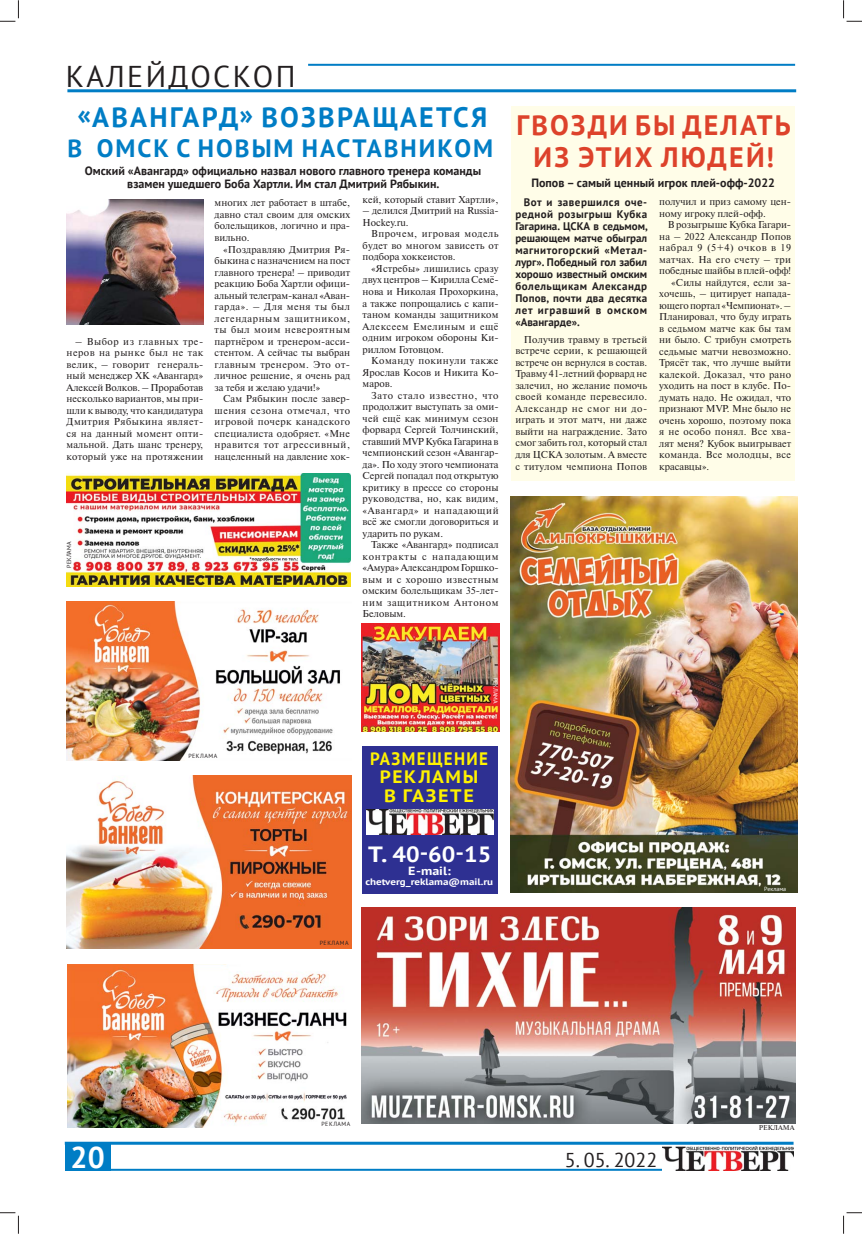
<style>
.page{position:relative;width:862px;height:1234px;background:#fff}
.page>*{position:absolute;margin:0;border:0;box-sizing:border-box;transform-origin:0 0}
.t1{font:30px "PT Sans";letter-spacing:.08em;color:#231f20}
.t2{font:700 30px "PT Sans";color:#fff}
.t3{font:700 28px/32px "PT Sans";letter-spacing:.075em;color:#dd422b;text-align:center}
.t4{font:700 28px "PT Sans";letter-spacing:.08em;color:#007dc5}
.t5{font:700 25px "PT Sans";letter-spacing:.08em;color:#007dc5}
.t6{font:700 22px "PT Sans";color:#fff;scale:1.18 1}
.t7{font:20px "PT Sans";color:#231f20}
.t8{font:700 18px/18.5px "PT Sans";letter-spacing:.08em;color:#fff200;text-align:center;scale:.95 1}
.t9{font:700 12px/13px "PT Sans";color:#231f20;text-align:center}
.t10{font:700 11.8px "PT Sans";color:#fff;scale:1.18 1}
.t11{font:700 11px/12px "PT Sans";letter-spacing:.02em;color:#231f20;text-align:justify}
.t12{font:10px/11.5px "Newton C";color:#231f20;text-align:justify}
.t13{font:10px "Newton C";letter-spacing:.025em;color:#231f20}
.t14{font:10px "Newton C";letter-spacing:.03em;color:#231f20}
.t15{font:10px "Newton C";letter-spacing:.05em;color:#231f20}
.t16{font:700 9.3px "PT Sans";color:#fff;scale:1.18 1}
.t17{font:7px "Newton C";color:#231f20}
.t18{font:6px "PT Sans";letter-spacing:.08em;color:#231f20}
.t19{font:6px "PT Sans";color:#fff}
.t20{font:6px "PT Sans";color:#231f20}
</style>
<div class="page">
<div style="left:362px;top:746px;width:136px;height:147px;background:#2e3092"></div>
<img style="left:366px;top:809px;width:127px;height:25px">
<img style="left:67px;top:964px;width:279px;height:162px">
<img style="left:67px;top:775px;width:284px;height:173px">
<img style="left:67px;top:601px;width:273px;height:159px">
<div style="left:65px;top:1144px;width:46px;height:26px;background:#007dc5"></div>
<hr style="left:100px;top:1168px;width:562px;height:2px;background:#007dc5">
<hr style="left:65px;top:1141px;width:728px;height:3px;background:#007dc5">
<img style="left:663px;top:1146px;width:131px;height:24px">
<img style="left:362px;top:907px;width:433px;height:216px">
<hr style="left:67px;top:89px;width:729px;height:3px;background:#007dc5">
<hr style="left:308px;top:64px;width:487px;height:2px;background:#007dc5">
<img style="left:511px;top:496px;width:286px;height:396px">
<img style="left:67px;top:473px;width:283px;height:113px">
<div style="left:511px;top:106px;width:284px;height:374px;background:#fffde8"></div>
<img style="left:67px;top:199px;width:136px;height:126px">
<img style="left:361px;top:623px;width:138px;height:108px">
<svg style="left:0;top:0;width:19px;height:22px"></svg>
<svg style="left:0;top:1212px;width:19px;height:21px"></svg>
<svg style="left:843px;top:0;width:19px;height:22px"></svg>
<svg style="left:843px;top:1212px;width:19px;height:21px"></svg>
<h1 class="t1" style="left:66px;top:56px;width:231px">КАЛЕЙДОСКОП</h1>
<h2 class="t4" style="left:77px;top:98px;width:411px">«АВАНГАРД» ВОЗВРАЩАЕТСЯ</h2>
<h3 class="t5" style="left:68px;top:131px;width:427px">В ОМСК С НОВЫМ НАСТАВНИКОМ</h3>
<p class="t9" style="left:85px;top:164px;width:398px">Омский «Авангард» официально назвал нового главного тренера команды взамен ушедшего Боба Хартли. Им стал Дмитрий Рябыкин.</p>
<p class="t12" style="left:363px;top:195px;width:137px">кей, который ставит Хартли»,</p>
<p class="t12" style="left:363px;top:206px;width:137px">– делился Дмитрий на Russia-<br>Hockey.ru.</p>
<p class="t12" style="left:363px;top:229px;width:137px;text-indent:9px">Впрочем, игровая модель будет во многом зависеть от подбора хоккеистов.</p>
<p class="t12" style="left:363px;top:264px;width:137px;text-indent:9px">«Ястребы» лишились сразу двух центров – Кирилла Семё&shy;нова и Николая Прохоркина, а также попрощались с капи&shy;таном команды защитником Алексеем Емелиным и ещё одним игроком обороны Ки&shy;риллом Готовцом.</p>
<p class="t12" style="left:363px;top:356px;width:137px;text-indent:9px">Команду покинули также Ярослав Косов и Никита Ко&shy;маров.</p>
<p class="t12" style="left:363px;top:390px;width:137px;text-indent:9px">Зато стало известно, что продолжит выступать за оми&shy;чей ещё как минимум сезон форвард Сергей Толчинский, ставший MVP Кубка Гагарина в чемпионский сезон «Авангар&shy;да». По ходу этого чемпионата Сергей попадал под открытую критику в прессе со стороны руководства, но, как видим, «Авангард» и нападающий всё же смогли договориться и ударить по рукам.</p>
<p class="t12" style="left:363px;top:540px;width:137px;text-indent:9px">Также «Авангард» подписал контракты с нападающим «Амура» Александром Горшко&shy;вым и с хорошо известным омским болельщикам 35-лет&shy;ним защитником Антоном Беловым.</p>
<p class="t12" style="left:215px;top:198px;width:137px">многих лет работает в штабе, давно стал своим для омских болельщиков, логично и пра&shy;вильно.</p>
<p class="t12" style="left:215px;top:244px;width:137px;text-indent:9px">«Поздравляю Дмитрия Ря&shy;быкина с назначением на пост главного тренера! – приводит реакцию Боба Хартли офици&shy;альный телеграм-канал «Аван&shy;гарда». – Для меня ты был легендарным защитником, ты был моим невероятным партнёром и тренером-асси&shy;стентом. А сейчас ты выбран главным тренером. Это от&shy;личное решение, я очень рад за тебя и желаю удачи!»</p>
<p class="t12" style="left:215px;top:394px;width:137px;text-indent:9px">Сам Рябыкин после завер&shy;шения сезона отмечал, что игровой почерк канадского специалиста одобряет. «Мне нравится тот агрессивный, нацеленный на давление хок-</p>
<p class="t12" style="left:67px;top:336px;width:138px;text-indent:9px">– Выбор из главных тре&shy;неров на рынке был не так велик, – говорит генераль&shy;ный менеджер ХК «Авангард» Алексей Волков. – Проработав несколько вариантов, мы при&shy;шли к выводу, что кандидатура Дмитрия Рябыкина являет&shy;ся на данный момент опти&shy;мальной. Дать шанс тренеру, который уже на протяжении</p>
<p class="t20" style="left:65px;top:567px;width:27px;rotate:-90deg">РЕКЛАМА</p>
<h2 class="t3" style="left:516px;top:109px;width:276px">ГВОЗДИ БЫ ДЕЛАТЬ<br>ИЗ ЭТИХ ЛЮДЕЙ!</h2>
<p class="t9" style="left:531px;top:176px;width:245px">Попов – самый ценный игрок плей-офф-2022</p>
<p class="t11" style="left:515px;top:195px;width:134px;text-indent:9px">Вот и завершился оче&shy;редной розыгрыш Кубка Гагарина. ЦСКА в седьмом, решающем матче обыграл магнитогорский «Метал&shy;лург». Победный гол забил хорошо известный омским болельщикам Александр Попов, почти два десятка лет игравший в омском «Авангарде».</p>
<p class="t12" style="left:515px;top:334px;width:133px;text-indent:9px">Получив травму в третьей встрече серии, к решающей встрече он вернулся в состав.<br>Травму 41-летний форвард не залечил, но желание помочь своей команде перевесило.<br>Александр не смог ни до&shy;играть и этот матч, ни даже выйти на награждение. Зато смог забить гол, который стал для ЦСКА золотым. А вместе с титулом чемпиона Попов</p>
<p class="t12" style="left:659px;top:197px;width:133px">получил и приз самому цен&shy;ному игроку плей-офф.</p>
<p class="t12" style="left:668px;top:220px;width:125px">В розыгрыше Кубка Гагари-</p>
<p class="t12" style="left:659px;top:231px;width:133px">на – 2022 Александр Попов</p>
<p class="t15" style="left:659px;top:244px;width:133px">набрал 9 (5+4) очков в 19</p>
<p class="t14" style="left:659px;top:255px;width:133px">матчах. На его счету – три</p>
<p class="t12" style="left:659px;top:266px;width:133px">победные шайбы в плей-офф!</p>
<p class="t12" style="left:671px;top:277px;width:121px">«Силы найдутся, если за-</p>
<p class="t12" style="left:659px;top:289px;width:133px">хочешь, – цитирует напада-</p>
<p class="t12" style="left:659px;top:300px;width:133px">ющего портал «Чемпионат». –</p>
<p class="t12" style="left:659px;top:312px;width:133px">Планировал, что буду играть</p>
<p class="t12" style="left:659px;top:323px;width:133px">в седьмом матче как бы там</p>
<p class="t12" style="left:659px;top:335px;width:133px">ни было. С трибун смотреть</p>
<p class="t12" style="left:659px;top:346px;width:133px">седьмые матчи невозможно.</p>
<p class="t12" style="left:659px;top:358px;width:133px">Трясёт так, что лучше выйти</p>
<p class="t13" style="left:659px;top:370px;width:133px">калекой. Доказал, что рано</p>
<p class="t12" style="left:659px;top:381px;width:133px">уходить на пост в клубе. По-</p>
<p class="t12" style="left:659px;top:392px;width:133px">думать надо. Не ожидал, что</p>
<p class="t12" style="left:659px;top:404px;width:133px">признают MVP. Мне было не</p>
<p class="t12" style="left:659px;top:415px;width:133px">очень хорошо, поэтому пока</p>
<p class="t14" style="left:659px;top:428px;width:133px">я не особо понял. Все хва-</p>
<p class="t12" style="left:659px;top:438px;width:133px">лят меня? Кубок выигрывает</p>
<p class="t13" style="left:659px;top:451px;width:133px">команда. Все молодцы, все</p>
<p class="t12" style="left:659px;top:461px;width:52px">красавцы».</p>
<p class="t18" style="left:188px;top:752px;width:30px">РЕКЛАМА</p>
<p class="t19" style="left:500px;top:677px;width:27px;rotate:90deg">РЕКЛАМА</p>
<h3 class="t8" style="left:370px;top:748px;width:126px">РАЗМЕЩЕНИЕ<br>РЕКЛАМЫ<br>В ГАЗЕТЕ</h3>
<h3 class="t6" style="left:368px;top:839px;width:106px">Т. 40-60-15</h3>
<p class="t10" style="left:408px;top:863px;width:38px">E-mail:</p>
<p class="t16" style="left:365px;top:875px;width:110px">chetverg_reklama@mail.ru</p>
<p class="t18" style="left:320px;top:938px;width:30px">РЕКЛАМА</p>
<p class="t19" style="left:764px;top:884px;width:24px">Реклама</p>
<p class="t18" style="left:321px;top:1119px;width:30px">РЕКЛАМА</p>
<p class="t17" style="left:759px;top:1124px;width:37px">РЕКЛАМА</p>
<h1 class="t2" style="left:71px;top:1136px;width:36px">20</h1>
<h3 class="t7" style="left:565px;top:1146px;width:94px">5. 05. 2022</h3>
</div>
